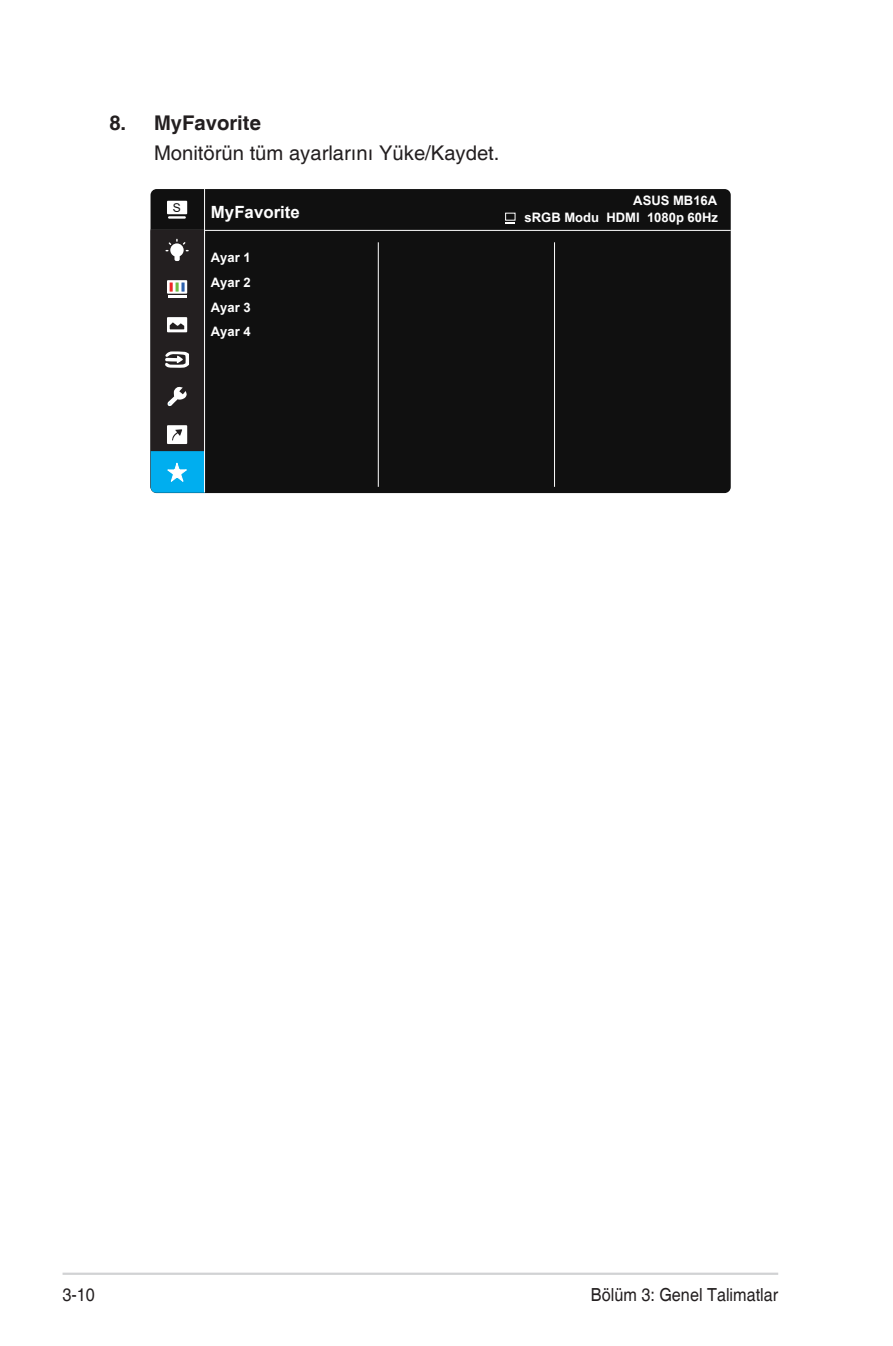
<style>
.page{position:relative;width:893px;height:1346px;background:#fff}
.page>*{position:absolute;margin:0;border:0;box-sizing:border-box;transform-origin:0 0}
.Body_Text_Indent{font:20.25px "Helvetica";color:#231f20}
.OSD_Item{font:700 20.25px "Helvetica";color:#231f20}
.t1{font:18px "Helvetica";color:#231f20;scale:.9 1}
.t2{font:700 16.88px "Arial";color:#fff}
.t3{font:700 13.05px/24.8px "Arial";color:#fff}
.t4{font:12.15px "Arial";color:#101010}
</style>
<div class="page">
<hr style="left:63px;top:1272px;width:715px;height:3px;background:#d1d2d4">
<div style="left:151px;top:189px;width:580px;height:304px;background:#101010;border-radius:6px"></div>
<hr style="left:151px;top:230px;width:580px;height:1px;background:#fff">
<hr style="left:378px;top:242px;width:1px;height:245px;background:#fff">
<hr style="left:554px;top:242px;width:1px;height:245px;background:#fff">
<div style="left:167px;top:201px;width:20px;height:13px;background:#fff"></div>
<hr style="left:168px;top:216px;width:18px;height:3px;background:#fff">
<hr style="left:204px;top:189px;width:1px;height:303px;background:#fff">
<svg style="left:150px;top:230px;width:55px;height:263px;background:#3a505a"></svg>
<div style="left:505px;top:213px;width:10px;height:7px;border:1px solid #fff"></div>
<svg style="left:506px;top:222px;width:9px;height:2px"></svg>
<p class="OSD_Item" style="left:109px;top:110px;width:153px">8. MyFavorite</p>
<p class="Body_Text_Indent" style="left:154px;top:141px;width:347px">Monitörün tüm ayarlarını Yüke/Kaydet.</p>
<p class="t4" style="left:173px;top:199px;width:10px">S</p>
<p class="t2" style="left:211px;top:200px;width:90px">MyFavorite</p>
<p class="t3" style="left:211px;top:246px;width:41px">Ayar 1<br>Ayar 2</p>
<p class="t3" style="left:211px;top:319px;width:41px">Ayar 4</p>
<p class="t3" style="left:211px;top:295px;width:41px">Ayar 3</p>
<p class="t3" style="left:633px;top:188px;width:86px">ASUS MB16A</p>
<p class="t3" style="left:525px;top:206px;width:195px">sRGB Modu HDMI 1080p 60Hz</p>
<h2 class="t1" style="left:63px;top:1284px;width:38px">3-10</h2>
<h2 class="t1" style="left:591px;top:1284px;width:210px">Bölüm 3: Genel Talimatlar</h2>
</div>
